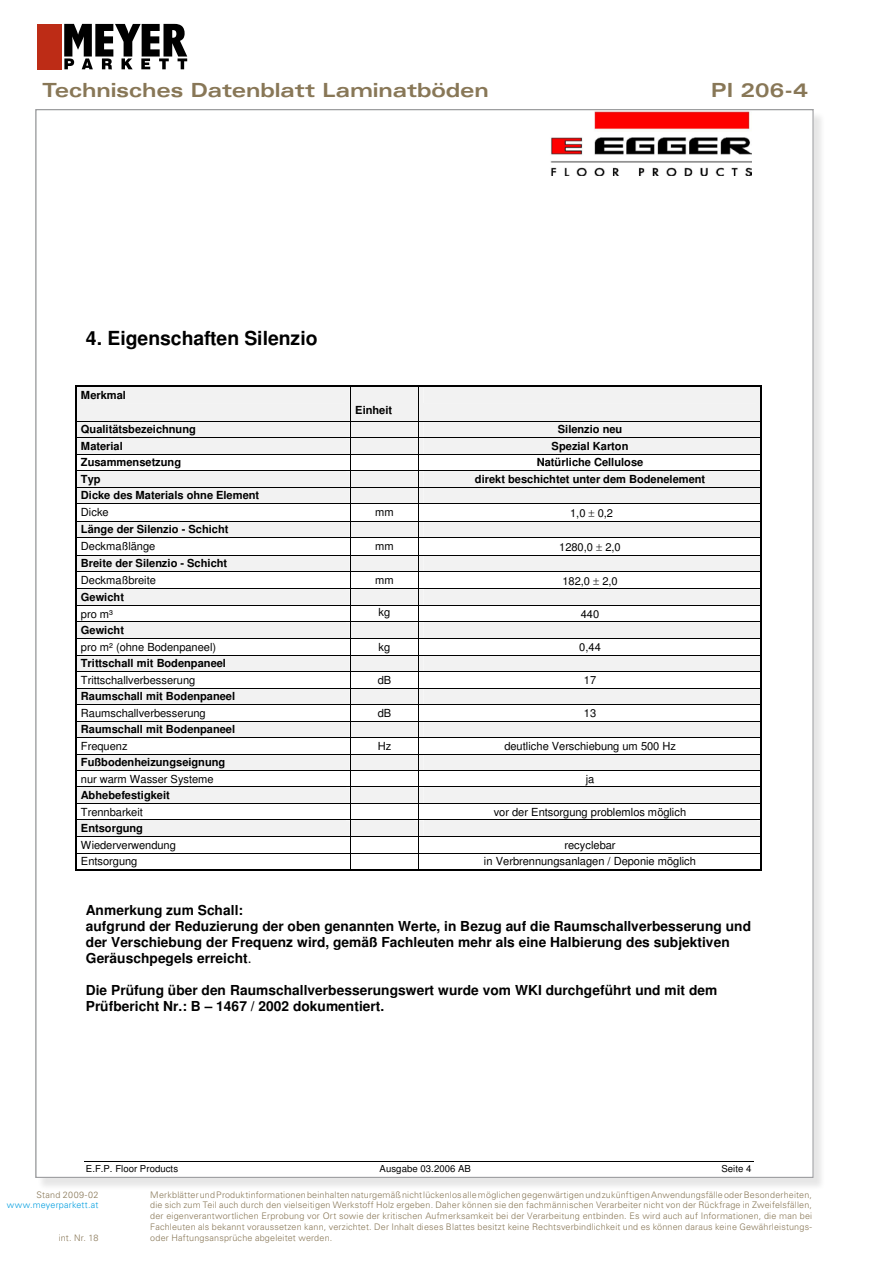
<style>
.page{position:relative;width:893px;height:1263px;background:#fff}
.page>*{position:absolute;margin:0;border:0;box-sizing:border-box;transform-origin:0 0}
.t1{font:700 expanded 19.5px "Univers LT Std";letter-spacing:-.01em;color:#887757}
.t2{font:700 19.35px "Arial";color:#000}
.t3{font:700 13.8px/15.9px "Arial";letter-spacing:.005em;color:#000}
.t4{font:700 11.1px "Arial";color:#000}
.t5{font:11.1px "Arial";letter-spacing:-.005em;color:#000}
.t6{font:9.6px "Arial";color:#000}
.t7{font:300 9px/10.8px "Univers LT Std";letter-spacing:.02em;color:#887757;text-align:justify}
.t8{font:300 9px "Univers LT Std";letter-spacing:.02em;color:#009ee0}
.s1{font-weight:400}
</style>
<div class="page">
<div style="left:34px;top:22px;width:156px;height:49px;background:linear-gradient(to bottom,#fff,#fff)"></div>
<div style="left:37px;top:24px;width:24px;height:45px;background:#bd2c16"></div>
<svg style="left:64px;top:24px;width:123px;height:45px"></svg>
<div style="left:37px;top:111px;width:790px;height:1080px;background:#000;opacity:.1"></div>
<div style="left:36px;top:110px;width:777px;height:1067px;background:#fff"></div>
<img style="left:550px;top:111px;width:201px;height:65px">
<hr style="left:84px;top:1161px;width:669px;height:1px;background:#000">
<svg style="left:75px;top:385px;width:687px;height:486px"></svg>
<h1 class="t1" style="left:43px;top:79px;width:448px">Technisches Datenblatt Laminatböden</h1>
<h1 class="t1" style="left:711px;top:79px;width:99px">PI 206-4</h1>
<h2 class="t2" style="left:86px;top:331px;width:233px">4. Eigenschaften Silenzio</h2>
<p class="t4" style="left:81px;top:391px;width:47px">Merkmal</p>
<p class="t4" style="left:355px;top:406px;width:39px">Einheit</p>
<p class="t4" style="left:81px;top:425px;width:116px">Qualitätsbezeichnung</p>
<p class="t4" style="left:558px;top:425px;width:66px">Silenzio neu</p>
<p class="t4" style="left:81px;top:442px;width:43px">Material</p>
<p class="t4" style="left:552px;top:442px;width:78px">Spezial Karton</p>
<p class="t4" style="left:81px;top:458px;width:102px">Zusammensetzung</p>
<p class="t4" style="left:537px;top:458px;width:108px">Natürliche Cellulose</p>
<p class="t4" style="left:81px;top:475px;width:21px">Typ</p>
<p class="t4" style="left:475px;top:475px;width:232px">direkt beschichtet unter dem Bodenelement</p>
<p class="t4" style="left:81px;top:491px;width:180px">Dicke des Materials ohne Element</p>
<p class="t5" style="left:81px;top:506px;width:29px">Dicke</p>
<p class="t5" style="left:375px;top:506px;width:20px">mm</p>
<p class="t5" style="left:570px;top:507px;width:44px">1,0 0,2</p>
<p class="t4" style="left:81px;top:525px;width:149px">Länge der Silenzio - Schicht</p>
<p class="t5" style="left:81px;top:540px;width:76px">Deckmaßlänge</p>
<p class="t5" style="left:375px;top:540px;width:20px">mm</p>
<p class="t5" style="left:559px;top:541px;width:63px">1280,0 2,0</p>
<p class="t4" style="left:81px;top:559px;width:148px">Breite der Silenzio - Schicht</p>
<p class="t5" style="left:81px;top:574px;width:77px">Deckmaßbreite</p>
<p class="t5" style="left:375px;top:574px;width:20px">mm</p>
<p class="t5" style="left:562px;top:574px;width:57px">182,0 2,0</p>
<p class="t4" style="left:81px;top:593px;width:45px">Gewicht</p>
<p class="t5" style="left:81px;top:607px;width:34px">pro m³</p>
<p class="t5" style="left:379px;top:606px;width:13px">kg</p>
<p class="t5" style="left:581px;top:607px;width:20px">440</p>
<p class="t4" style="left:81px;top:626px;width:45px">Gewicht</p>
<p class="t5" style="left:81px;top:640px;width:137px">pro m² (ohne Bodenpaneel)</p>
<p class="t5" style="left:379px;top:640px;width:13px">kg</p>
<p class="t5" style="left:579px;top:640px;width:23px">0,44</p>
<p class="t4" style="left:81px;top:659px;width:146px">Trittschall mit Bodenpaneel</p>
<p class="t5" style="left:81px;top:673px;width:116px">Trittschallverbesserung</p>
<p class="t5" style="left:378px;top:673px;width:15px">dB</p>
<p class="t5" style="left:584px;top:673px;width:14px">17</p>
<p class="t4" style="left:81px;top:692px;width:156px">Raumschall mit Bodenpaneel</p>
<p class="t5" style="left:81px;top:706px;width:126px">Raumschallverbesserung</p>
<p class="t5" style="left:378px;top:706px;width:15px">dB</p>
<p class="t5" style="left:584px;top:706px;width:14px">13</p>
<p class="t4" style="left:81px;top:725px;width:156px">Raumschall mit Bodenpaneel</p>
<p class="t5" style="left:81px;top:739px;width:48px">Frequenz</p>
<p class="t5" style="left:378px;top:739px;width:15px">Hz</p>
<p class="t5" style="left:504px;top:739px;width:173px">deutliche Verschiebung um 500 Hz</p>
<p class="t4" style="left:81px;top:758px;width:146px">Fußbodenheizungseignung</p>
<p class="t5" style="left:81px;top:772px;width:134px">nur warm Wasser Systeme</p>
<p class="t5" style="left:586px;top:772px;width:10px">ja</p>
<p class="t4" style="left:81px;top:791px;width:91px">Abhebefestigkeit</p>
<p class="t5" style="left:81px;top:805px;width:64px">Trennbarkeit</p>
<p class="t5" style="left:494px;top:805px;width:194px">vor der Entsorgung problemlos möglich</p>
<p class="t4" style="left:81px;top:824px;width:64px">Entsorgung</p>
<p class="t5" style="left:81px;top:838px;width:97px">Wiederverwendung</p>
<p class="t5" style="left:564px;top:838px;width:53px">recyclebar</p>
<p class="t5" style="left:81px;top:855px;width:58px">Entsorgung</p>
<p class="t5" style="left:484px;top:855px;width:213px">in Verbrennungsanlagen / Deponie möglich</p>
<p class="t3" style="left:86px;top:904px;width:667px">Anmerkung zum Schall:<br>aufgrund der Reduzierung der oben genannten Werte, in Bezug auf die Raumschallverbesserung und der Verschiebung der Frequenz wird, gemäß Fachleuten mehr als eine Halbierung des subjektiven Geräuschpegels erreicht<span class="s1">.</span></p>
<h3 class="t3" style="left:86px;top:983px;width:633px">Die Prüfung über den Raumschallverbesserungswert wurde vom WKI durchgeführt und mit dem<br>Prüfbericht Nr.: B – 1467 / 2002 dokumentiert.</h3>
<p class="t6" style="left:86px;top:1163px;width:94px">E.F.P. Floor Products</p>
<p class="t6" style="left:379px;top:1163px;width:93px">Ausgabe 03.2006 AB</p>
<p class="t6" style="left:721px;top:1163px;width:32px">Seite 4</p>
<p class="t7" style="left:37px;top:1189px;width:63px">Stand 2009-02</p>
<p class="t8" style="left:7px;top:1200px;width:93px">www.meyerparkett.at</p>
<p class="t7" style="left:59px;top:1232px;width:41px">int. Nr. 18</p>
<p class="t7" style="left:150px;top:1189px;width:663px">Merkblätter und Produktinformationen beinhalten naturgemäß nicht lückenlos alle möglichen gegenwärtigen und zukünftigen Anwendungsfälle oder Besonderheiten, die sich zum Teil auch durch den vielseitigen Werkstoff Holz ergeben. Daher können sie den fachmännischen Verarbeiter nicht von der Rückfrage in Zweifelsfällen, der eigenverantwortlichen Erprobung vor Ort sowie der kritischen Aufmerksamkeit bei der Verarbeitung entbinden. Es wird auch auf Informationen, die man bei Fachleuten als bekannt voraussetzen kann, verzichtet. Der Inhalt dieses Blattes besitzt keine Rechtsverbindlichkeit und es können daraus keine Gewährleistungs&shy;oder Haftungsansprüche abgeleitet werden.</p>
</div>
